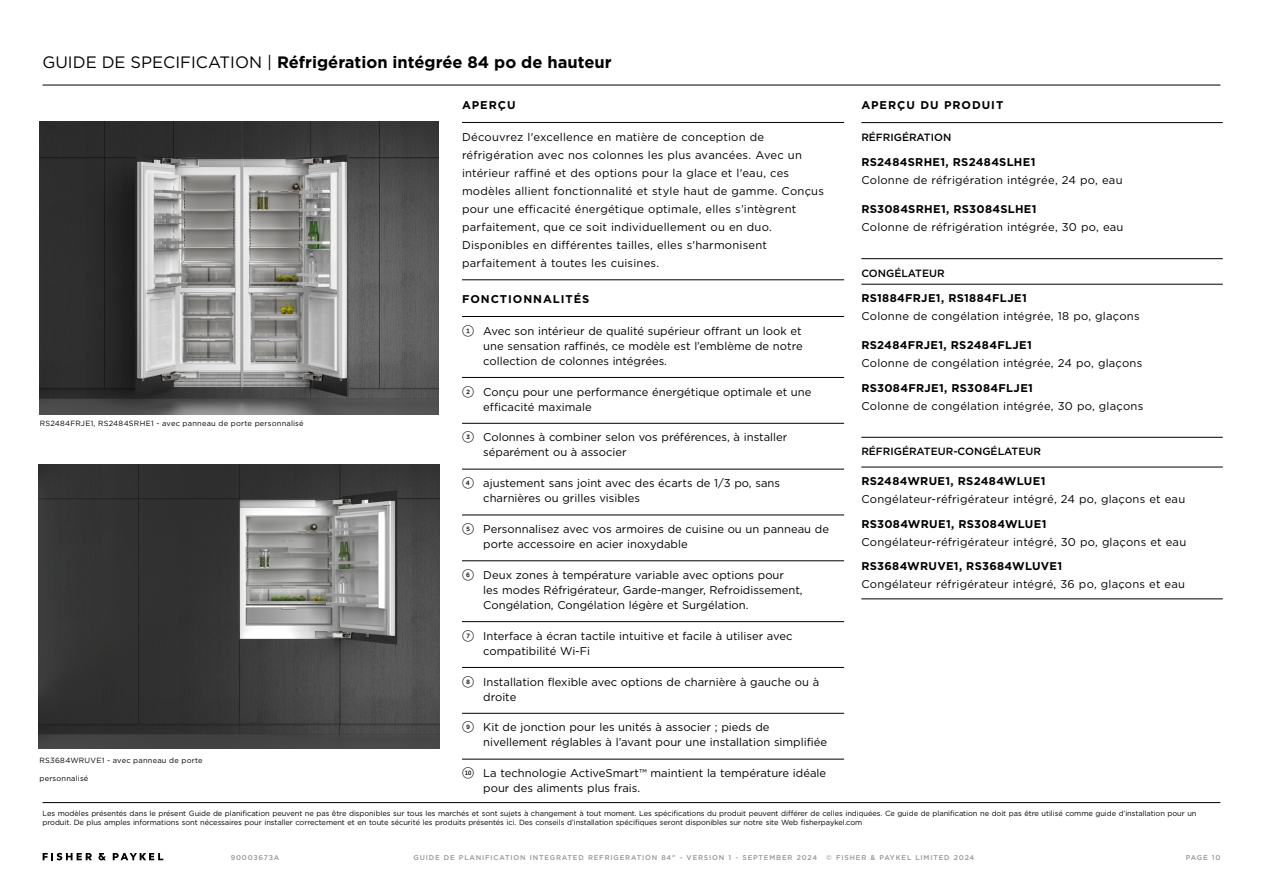
<style>
.page{position:relative;width:1263px;height:893px;background:#fff}
.page>*{position:absolute;margin:0;border:0;box-sizing:border-box;transform-origin:0 0}
.t1{font:700 16.5px "Gotham";color:#000}
.t2{font:11.25px/15px "Gotham";color:#000}
.t3{font:11.25px/18px "Gotham";letter-spacing:.02em;color:#000}
.t4{font:700 11.25px "Gotham";letter-spacing:.025em;color:#000}
.t5{font:700 11.25px "Gotham";letter-spacing:.085em;color:#000}
.t6{font:500 10.5px "Gotham";color:#000}
.t7{font:7.5px/9px "Gotham";letter-spacing:-.01em;color:#000}
.t8{font:7.5px "Gotham";letter-spacing:.03em;color:#000}
.t9{font:500 6.9px "Gotham";letter-spacing:.115em;color:#939598}
.s1{font-weight:400}
.s2{font-family:"Gotham FP Nos";font-weight:500;font-size:12px}
.s3{font-family:"Gotham FP Nos Medium Half";font-size:12px}
</style>
<div class="page">
<hr style="left:43px;top:85px;width:1177px;height:1px;background:#000">
<hr style="left:43px;top:802px;width:1177px;height:1px;background:#000">
<svg style="left:43px;top:853px;width:49px;height:7px"></svg>
<svg style="left:98px;top:853px;width:8px;height:7px"></svg>
<svg style="left:113px;top:853px;width:50px;height:7px"></svg>
<hr style="left:462px;top:122px;width:382px;height:1px;background:#000">
<hr style="left:462px;top:280px;width:382px;height:1px;background:#000">
<img style="left:39px;top:465px;width:401px;height:284px">
<img style="left:39px;top:121px;width:400px;height:293px">
<hr style="left:861px;top:258px;width:362px;height:1px;background:#000">
<hr style="left:861px;top:284px;width:362px;height:1px;background:#000">
<hr style="left:861px;top:437px;width:362px;height:1px;background:#000">
<hr style="left:861px;top:467px;width:362px;height:1px;background:#000">
<hr style="left:861px;top:122px;width:362px;height:1px;background:#000">
<hr style="left:861px;top:599px;width:362px;height:1px;background:#000">
<hr style="left:462px;top:316px;width:382px;height:1px;background:#000">
<hr style="left:462px;top:377px;width:382px;height:1px;background:#000">
<hr style="left:462px;top:423px;width:382px;height:1px;background:#000">
<hr style="left:462px;top:469px;width:382px;height:1px;background:#000">
<hr style="left:462px;top:515px;width:382px;height:1px;background:#000">
<hr style="left:462px;top:560px;width:382px;height:1px;background:#000">
<hr style="left:462px;top:621px;width:382px;height:1px;background:#000">
<hr style="left:462px;top:667px;width:382px;height:1px;background:#000">
<hr style="left:462px;top:713px;width:382px;height:1px;background:#000">
<hr style="left:462px;top:759px;width:382px;height:1px;background:#000">
<h1 class="t1" style="left:43px;top:51px;width:571px"><span class="s1">GUIDE DE SPECIFICATION |</span> Réfrigération intégrée 84 po de hauteur</h1>
<p class="t8" style="left:40px;top:418px;width:265px">RS2484FRJE1, RS2484SRHE1 - avec panneau de porte personnalisé</p>
<p class="t8" style="left:40px;top:756px;width:165px">RS3684WRUVE1 - avec panneau de porte</p>
<p class="t8" style="left:40px;top:774px;width:50px">personnalisé</p>
<p class="t4" style="left:462px;top:98px;width:55px">APERÇU</p>
<p class="t3" style="left:462px;top:127px;width:363px">Découvrez l'excellence en matière de conception de réfrigération avec nos colonnes les plus avancées. Avec un intérieur raffiné et des options pour la glace et l'eau, ces modèles allient fonctionnalité et style haut de gamme. Conçus pour une efficacité énergétique optimale, elles s’intègrent parfaitement, que ce soit individuellement ou en duo.<br>Disponibles en différentes tailles, elles s'harmonisent parfaitement à toutes les cuisines.</p>
<p class="t5" style="left:462px;top:291px;width:129px">FONCTIONNALITÉS</p>
<p class="t2" style="left:483px;top:323px;width:321px;text-align:justify;text-indent:-21px"><span class="s2">1</span> Avec son intérieur de qualité supérieur offrant un look et une sensation raffinés, ce modèle est l’emblème de notre collection de colonnes intégrées.</p>
<p class="t2" style="left:483px;top:384px;width:330px;text-indent:-21px"><span class="s2">2</span> Conçu pour une performance énergétique optimale et une efficacité maximale</p>
<p class="t2" style="left:483px;top:430px;width:306px;text-indent:-21px"><span class="s2">3</span> Colonnes à combiner selon vos préférences, à installer séparément ou à associer</p>
<p class="t2" style="left:483px;top:475px;width:298px;text-indent:-21px"><span class="s2">4</span> ajustement sans joint avec des écarts de 1/3 po, sans charnières ou grilles visibles</p>
<p class="t2" style="left:483px;top:521px;width:347px;text-indent:-21px"><span class="s2">5</span> Personnalisez avec vos armoires de cuisine ou un panneau de porte accessoire en acier inoxydable</p>
<p class="t2" style="left:483px;top:567px;width:321px;text-indent:-21px"><span class="s2">6</span> Deux zones à température variable avec options pour<br>les modes Réfrigérateur, Garde-manger, Refroidissement,<br>Congélation, Congélation légère et Surgélation.</p>
<p class="t2" style="left:483px;top:628px;width:311px;text-indent:-21px"><span class="s2">7</span> Interface à écran tactile intuitive et facile à utiliser avec compatibilité Wi-Fi</p>
<p class="t2" style="left:483px;top:674px;width:338px;text-indent:-21px"><span class="s2">8</span> Installation flexible avec options de charnière à gauche ou à droite</p>
<p class="t2" style="left:483px;top:720px;width:345px;text-indent:-21px"><span class="s2">9</span> Kit de jonction pour les unités à associer ; pieds de nivellement réglables à l’avant pour une installation simplifiée</p>
<p class="t2" style="left:483px;top:765px;width:344px;text-indent:-21px"><span class="s3">!0</span> La technologie ActiveSmart™ maintient la température idéale pour des aliments plus frais.</p>
<p class="t5" style="left:861px;top:97px;width:143px">APERÇU DU PRODUIT</p>
<p class="t6" style="left:861px;top:130px;width:91px">RÉFRIGÉRATION</p>
<p class="t4" style="left:861px;top:155px;width:176px">RS2484SRHE1, RS2484SLHE1</p>
<p class="t3" style="left:861px;top:171px;width:263px">Colonne de réfrigération intégrée, 24 po, eau</p>
<p class="t4" style="left:861px;top:201px;width:177px">RS3084SRHE1, RS3084SLHE1</p>
<p class="t3" style="left:861px;top:218px;width:264px">Colonne de réfrigération intégrée, 30 po, eau</p>
<p class="t6" style="left:861px;top:266px;width:85px">CONGÉLATEUR</p>
<p class="t4" style="left:861px;top:291px;width:167px">RS1884FRJE1, RS1884FLJE1</p>
<p class="t3" style="left:861px;top:307px;width:280px">Colonne de congélation intégrée, 18 po, glaçons</p>
<p class="t4" style="left:861px;top:338px;width:172px">RS2484FRJE1, RS2484FLJE1</p>
<p class="t3" style="left:861px;top:354px;width:282px">Colonne de congélation intégrée, 24 po, glaçons</p>
<p class="t4" style="left:861px;top:380px;width:173px">RS3084FRJE1, RS3084FLJE1</p>
<p class="t3" style="left:861px;top:396px;width:283px">Colonne de congélation intégrée, 30 po, glaçons</p>
<p class="t6" style="left:861px;top:445px;width:181px">RÉFRIGÉRATEUR-CONGÉLATEUR</p>
<p class="t4" style="left:861px;top:474px;width:186px">RS2484WRUE1, RS2484WLUE1</p>
<p class="t3" style="left:861px;top:490px;width:325px">Congélateur-réfrigérateur intégré, 24 po, glaçons et eau</p>
<p class="t4" style="left:861px;top:516px;width:187px">RS3084WRUE1, RS3084WLUE1</p>
<p class="t3" style="left:861px;top:532px;width:326px">Congélateur-réfrigérateur intégré, 30 po, glaçons et eau</p>
<p class="t4" style="left:861px;top:559px;width:202px">RS3684WRUVE1, RS3684WLUVE1</p>
<p class="t3" style="left:861px;top:575px;width:325px">Congélateur réfrigérateur intégré, 36 po, glaçons et eau</p>
<p class="t7" style="left:43px;top:809px;width:1155px">Les modèles présentés dans le présent Guide de planification peuvent ne pas être disponibles sur tous les marchés et sont sujets à changement à tout moment. Les spécifications du produit peuvent différer de celles indiquées. Ce guide de planification ne doit pas être utilisé comme guide d’installation pour un produit. De plus amples informations sont nécessaires pour installer correctement et en toute sécurité les produits présentés ici. Des conseils d’installation spécifiques seront disponibles sur notre site Web fisherpaykel.com</p>
<p class="t9" style="left:231px;top:853px;width:50px">90003673A</p>
<p class="t9" style="left:413px;top:853px;width:405px">GUIDE DE PLANIFICATION INTEGRATED REFRIGERATION 84" - VERSION 1 - SEPTEMBER 2024</p>
<p class="t9" style="left:826px;top:853px;width:150px">© FISHER &amp; PAYKEL LIMITED 2024</p>
<p class="t9" style="left:1186px;top:853px;width:36px">PAGE 10</p>
</div>
